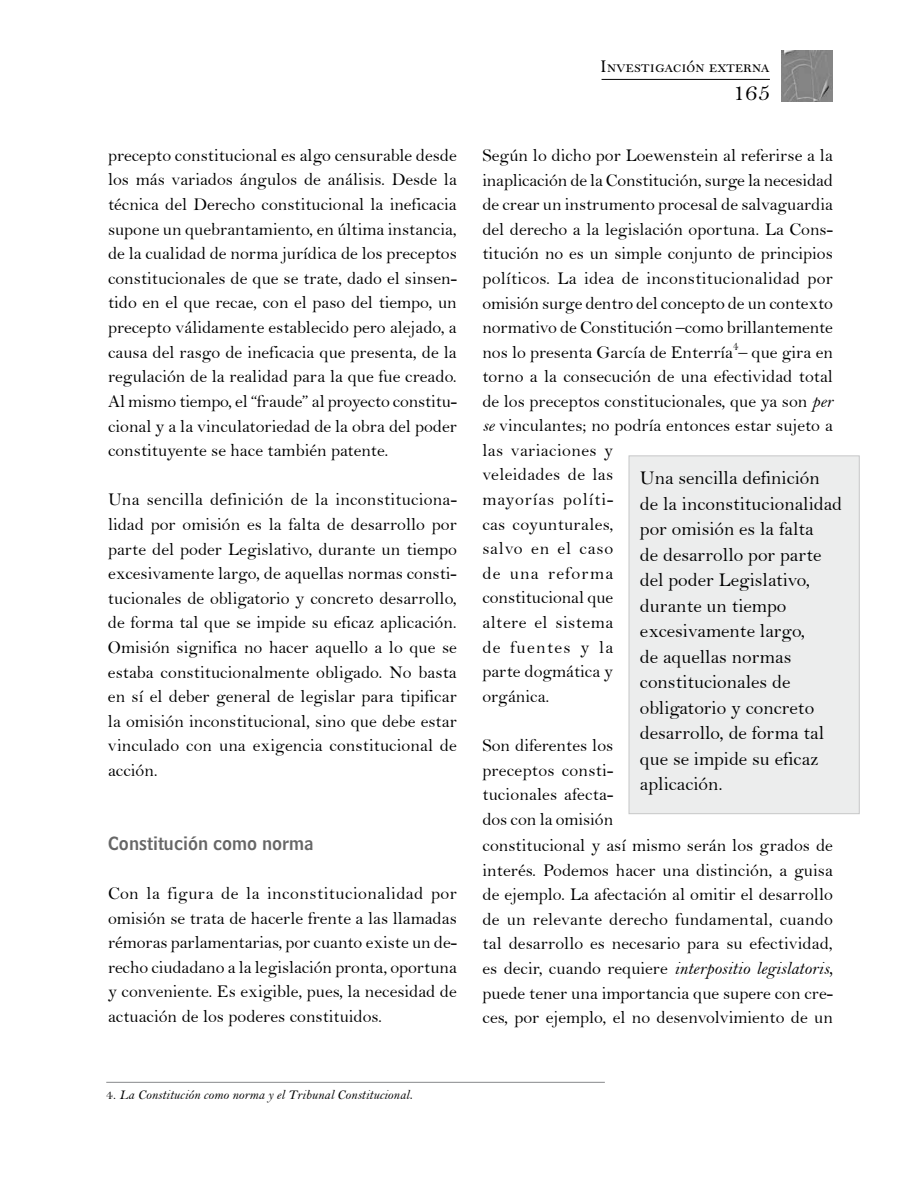
<style>
.page{position:relative;width:918px;height:1188px;background:#fff}
.page>*{position:absolute;margin:0;border:0;box-sizing:border-box;transform-origin:0 0}
.t1{font:25.5px "Bell MT Regular SC";color:#000}
.t2{font:19.5px/25.5px "Bell";color:#000}
.t3{font:18px/24.6px "Bell";color:#000;text-align:justify}
.t4{font:18px "Bell MT Italic";color:#000}
.t5{font:18px "Bell Centennial Name And Number";color:#666}
.t6{font:18px "Bell MT Regular SC";color:#000}
.t7{font:13.5px "Bell MT Italic";color:#000}
.s1{font-family:"Bell"}
.s2{font-family:"Bell MT Italic"}
</style>
<div class="page">
<hr style="left:602px;top:79px;width:168px;height:1px;background:#000">
<div style="left:629px;top:455px;width:231px;height:359px;background:#eceded;border:1px solid #c6c7c8"></div>
<hr style="left:106px;top:1082px;width:499px;height:1px;background:#87888a">
<img style="left:782px;top:50px;width:51px;height:51px">
<p class="t3" style="left:108px;top:143px;width:350px">precepto constitucional es algo censurable desde los más variados ángulos de análisis. Desde la técnica del Derecho constitucional la ineficacia supone un quebrantamiento, en última instancia, de la cualidad de norma jurídica de los preceptos constitucionales de que se trate, dado el sinsen&shy;tido en el que recae, con el paso del tiempo, un precepto válidamente establecido pero alejado, a causa del rasgo de ineficacia que presenta, de la regulación de la realidad para la que fue creado.<br>Al mismo tiempo, el “fraude” al proyecto constitu&shy;cional y a la vinculatoriedad de la obra del poder constituyente se hace también patente.</p>
<p class="t3" style="left:108px;top:487px;width:350px">Una sencilla definición de la inconstituciona&shy;lidad por omisión es la falta de desarrollo por parte del poder Legislativo, durante un tiempo excesivamente largo, de aquellas normas consti&shy;tucionales de obligatorio y concreto desarrollo, de forma tal que se impide su eficaz aplicación.<br>Omisión significa no hacer aquello a lo que se estaba constitucionalmente obligado. No basta en sí el deber general de legislar para tipificar la omisión inconstitucional, sino que debe estar vinculado con una exigencia constitucional de acción.</p>
<p class="t5" style="left:108px;top:832px;width:207px">Constitución como norma</p>
<p class="t3" style="left:108px;top:881px;width:350px">Con la figura de la inconstitucionalidad por omisión se trata de hacerle frente a las llamadas rémoras parlamentarias, por cuanto existe un de&shy;recho ciudadano a la legislación pronta, oportuna y conveniente. Es exigible, pues, la necesidad de actuación de los poderes constituidos.</p>
<p class="t7" style="left:106px;top:1087px;width:308px"><span class="s1">4.</span> La Constitución como norma y el Tribunal Constitucional.</p>
<p class="t6" style="left:600px;top:56px;width:171px">Investigación externa</p>
<h1 class="t1" style="left:732px;top:78px;width:40px">165</h1>
<p class="t3" style="left:482px;top:143px;width:352px">Según lo dicho por Loewenstein al referirse a la inaplicación de la Constitución, surge la necesidad de crear un instrumento procesal de salvaguardia del derecho a la legislación oportuna. La Cons&shy;titución no es un simple conjunto de principios políticos. La idea de inconstitucionalidad por omisión surge dentro del concepto de un contexto normativo de Constitución –como brillantemente nos lo presenta García de Enterría<sup>4</sup>– que gira en torno a la consecución de una efectividad total de los preceptos constitucionales, que ya son <span class="s2">per se</span> vinculantes; no podría entonces estar sujeto a</p>
<p class="t2" style="left:640px;top:465px;width:204px">Una sencilla definición de la inconstitucionalidad por omisión es la falta<br>de desarrollo por parte del poder Legislativo, durante un tiempo excesivamente largo,<br>de aquellas normas constitucionales de obligatorio y concreto desarrollo, de forma tal que se impide su eficaz aplicación.</p>
<p class="t3" style="left:482px;top:438px;width:132px">las variaciones y veleidades de las mayorías políti&shy;cas coyunturales, salvo en el caso de una reforma constitucional que altere el sistema de fuentes y la parte dogmática y orgánica.</p>
<p class="t3" style="left:482px;top:733px;width:352px;text-align:left">Son diferentes los<br>preceptos consti-<br>tucionales afecta-<br>dos con la omisión<br>constitucional y así mismo serán los grados de interés. Podemos hacer una distinción, a guisa de ejemplo. La afectación al omitir el desarrollo de un relevante derecho fundamental, cuando tal desarrollo es necesario para su efectividad,</p>
<p class="t4" style="left:483px;top:958px;width:352px"><span class="s1">es decir, cuando requiere</span> interpositio legislatoris,</p>
<p class="t3" style="left:483px;top:981px;width:352px">puede tener una importancia que supere con cre&shy;ces, por ejemplo, el no desenvolvimiento de un</p>
</div>
